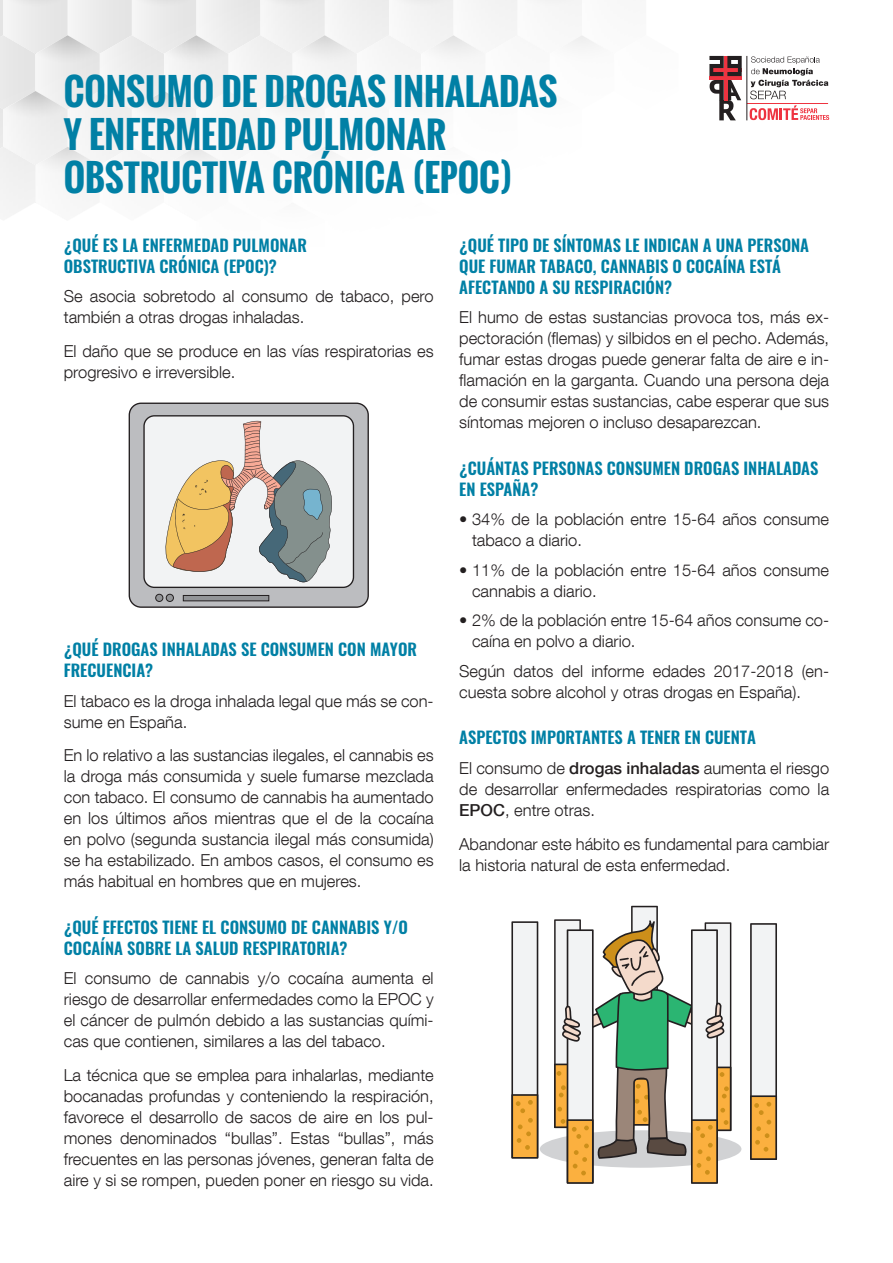
<style>
.page{position:relative;width:893px;height:1263px;background:#fff}
.page>*{position:absolute;margin:0;border:0;box-sizing:border-box;transform-origin:0 0}
.TITULO{font:700 36px/43.2px "Oswald";color:#0180a5}
.PARRAFO_NORMAL{font:300 16.5px/21px "Helvetica Neue LT Com";color:#231f20}
.SUBTITULO{font:600 16.5px/21px "Oswald";color:#0180a5}
.BULLETS{font:300 16.5px/21px "Helvetica Neue LT Com";color:#231f20}
.s1{font-weight:500}
</style>
<div class="page">
<div style="left:100px;top:35px;width:64px;height:56px;background:#ededed"></div>
<div style="left:228px;top:35px;width:64px;height:56px;background:#f2f2f2"></div>
<div style="left:357px;top:35px;width:64px;height:34px;background:#f5f5f5"></div>
<img style="left:3px;top:0;width:65px;height:54px">
<img style="left:132px;top:0;width:64px;height:54px">
<img style="left:260px;top:35px;width:33px;height:19px">
<div style="left:389px;top:0;width:64px;height:54px;background:#f3f3f3"></div>
<img style="left:35px;top:35px;width:65px;height:56px">
<img style="left:164px;top:35px;width:64px;height:56px">
<img style="left:293px;top:35px;width:64px;height:56px">
<img style="left:344px;top:91px;width:11px;height:3px">
<img style="left:421px;top:35px;width:64px;height:23px">
<img style="left:3px;top:91px;width:65px;height:56px">
<img style="left:132px;top:91px;width:64px;height:74px">
<img style="left:260px;top:91px;width:62px;height:24px">
<img style="left:35px;top:147px;width:65px;height:46px">
<img style="left:164px;top:147px;width:64px;height:20px">
<div style="left:129px;top:403px;width:239px;height:204px;background:#bcbdc0;border-radius:12px"></div>
<div style="left:129px;top:403px;width:240px;height:205px;border:1px solid #231f20;border-radius:12px"></div>
<div style="left:144px;top:416px;width:209px;height:171px;background:#f2f3f4;border-radius:10px"></div>
<div style="left:143px;top:415px;width:211px;height:173px;border:1px solid #231f20;border-radius:10px"></div>
<svg style="left:165px;top:420px;width:167px;height:162px"></svg>
<div style="left:156px;top:594px;width:7px;height:7px;background:#939598;border-radius:50%"></div>
<div style="left:155px;top:594px;width:8px;height:8px;border:1px solid #231f20;border-radius:50%"></div>
<div style="left:166px;top:594px;width:7px;height:7px;background:#939598;border-radius:50%"></div>
<div style="left:166px;top:594px;width:8px;height:8px;border:1px solid #231f20;border-radius:50%"></div>
<div style="left:183px;top:595px;width:86px;height:6px;background:#939598"></div>
<div style="left:183px;top:595px;width:86px;height:6px;border:1px solid #231f20"></div>
<div style="left:540px;top:1130px;width:201px;height:38px;background:#d1d2d4;border-radius:50%"></div>
<svg style="left:511px;top:921px;width:27px;height:238px"></svg>
<svg style="left:750px;top:923px;width:27px;height:237px"></svg>
<svg style="left:554px;top:906px;width:177px;height:278px"></svg>
<svg style="left:750px;top:105px;width:79px;height:15px"></svg>
<hr style="left:747px;top:103px;width:81px;height:1px;background:#ee3340">
<svg style="left:709px;top:56px;width:33px;height:64px"></svg>
<svg style="left:750px;top:56px;width:78px;height:43px"></svg>
<hr style="left:747px;top:56px;width:1px;height:64px;background:#231f20">
<p class="TITULO" style="left:64px;top:70px;width:495px">CONSUMO DE DROGAS INHALADAS<br>Y ENFERMEDAD PULMONAR<br>OBSTRUCTIVA CRÓNICA (EPOC)</p>
<p class="SUBTITULO" style="left:64px;top:235px;width:245px">¿QUÉ ES LA ENFERMEDAD PULMONAR<br>OBSTRUCTIVA CRÓNICA (EPOC)?</p>
<p class="PARRAFO_NORMAL" style="left:64px;top:286px;width:371px">Se asocia sobretodo al consumo de tabaco, pero también a otras drogas inhaladas.</p>
<p class="PARRAFO_NORMAL" style="left:64px;top:340px;width:371px">El daño que se produce en las vías respiratorias es progresivo e irreversible.</p>
<p class="SUBTITULO" style="left:459px;top:235px;width:351px">¿QUÉ TIPO DE SÍNTOMAS LE INDICAN A UNA PERSONA<br>QUE FUMAR TABACO, CANNABIS O COCAÍNA ESTÁ<br>AFECTANDO A SU RESPIRACIÓN?</p>
<p class="PARRAFO_NORMAL" style="left:459px;top:307px;width:371px;text-align:justify">El humo de estas sustancias provoca tos, más ex&shy;pectoración (flemas) y silbidos en el pecho. Además, fumar estas drogas puede generar falta de aire e in&shy;flamación en la garganta. Cuando una persona deja de consumir estas sustancias, cabe esperar que sus síntomas mejoren o incluso desaparezcan.</p>
<p class="SUBTITULO" style="left:459px;top:458px;width:361px">¿CUÁNTAS PERSONAS CONSUMEN DROGAS INHALADAS<br>EN ESPAÑA?</p>
<p class="BULLETS" style="left:472px;top:509px;width:359px;text-indent:-13px">• 34% de la población entre 15-64 años consume tabaco a diario.</p>
<p class="BULLETS" style="left:472px;top:559px;width:359px;text-indent:-13px">• 11% de la población entre 15-64 años consume cannabis a diario.</p>
<p class="BULLETS" style="left:472px;top:610px;width:359px;text-indent:-13px">• 2% de la población entre 15-64 años consume co&shy;caína en polvo a diario.</p>
<p class="PARRAFO_NORMAL" style="left:459px;top:660px;width:371px">Según datos del informe edades 2017-2018 (en&shy;cuesta sobre alcohol y otras drogas en España).</p>
<p class="SUBTITULO" style="left:459px;top:728px;width:298px">ASPECTOS IMPORTANTES A TENER EN CUENTA</p>
<p class="PARRAFO_NORMAL" style="left:459px;top:757px;width:371px;text-align:justify">El consumo de <span class="s1">drogas inhaladas</span> aumenta el riesgo de desarrollar enfermedades respiratorias como la <span class="s1">EPOC</span>, entre otras.</p>
<p class="PARRAFO_NORMAL" style="left:459px;top:833px;width:371px">Abandonar este hábito es fundamental para cambiar la historia natural de esta enfermedad.</p>
<p class="SUBTITULO" style="left:64px;top:639px;width:355px">¿QUÉ DROGAS INHALADAS SE CONSUMEN CON MAYOR<br>FRECUENCIA?</p>
<p class="PARRAFO_NORMAL" style="left:64px;top:690px;width:371px">El tabaco es la droga inhalada legal que más se con&shy;sume en España.</p>
<p class="PARRAFO_NORMAL" style="left:64px;top:744px;width:371px;text-align:justify">En lo relativo a las sustancias ilegales, el cannabis es la droga más consumida y suele fumarse mezclada con tabaco. El consumo de cannabis ha aumentado en los últimos años mientras que el de la cocaína en polvo (segunda sustancia ilegal más consumida) se ha estabilizado. En ambos casos, el consumo es más habitual en hombres que en mujeres.</p>
<p class="SUBTITULO" style="left:64px;top:917px;width:346px">¿QUÉ EFECTOS TIENE EL CONSUMO DE CANNABIS Y/O<br>COCAÍNA SOBRE LA SALUD RESPIRATORIA?</p>
<p class="PARRAFO_NORMAL" style="left:64px;top:967px;width:371px;text-align:justify">El consumo de cannabis y/o cocaína aumenta el riesgo de desarrollar enfermedades como la EPOC y el cáncer de pulmón debido a las sustancias quími&shy;cas que contienen, similares a las del tabaco.</p>
<p class="PARRAFO_NORMAL" style="left:64px;top:1064px;width:371px;text-align:justify">La técnica que se emplea para inhalarlas, mediante bocanadas profundas y conteniendo la respiración, favorece el desarrollo de sacos de aire en los pul&shy;mones denominados “bullas”. Estas “bullas”, más frecuentes en las personas jóvenes, generan falta de aire y si se rompen, pueden poner en riesgo su vida.</p>
</div>
